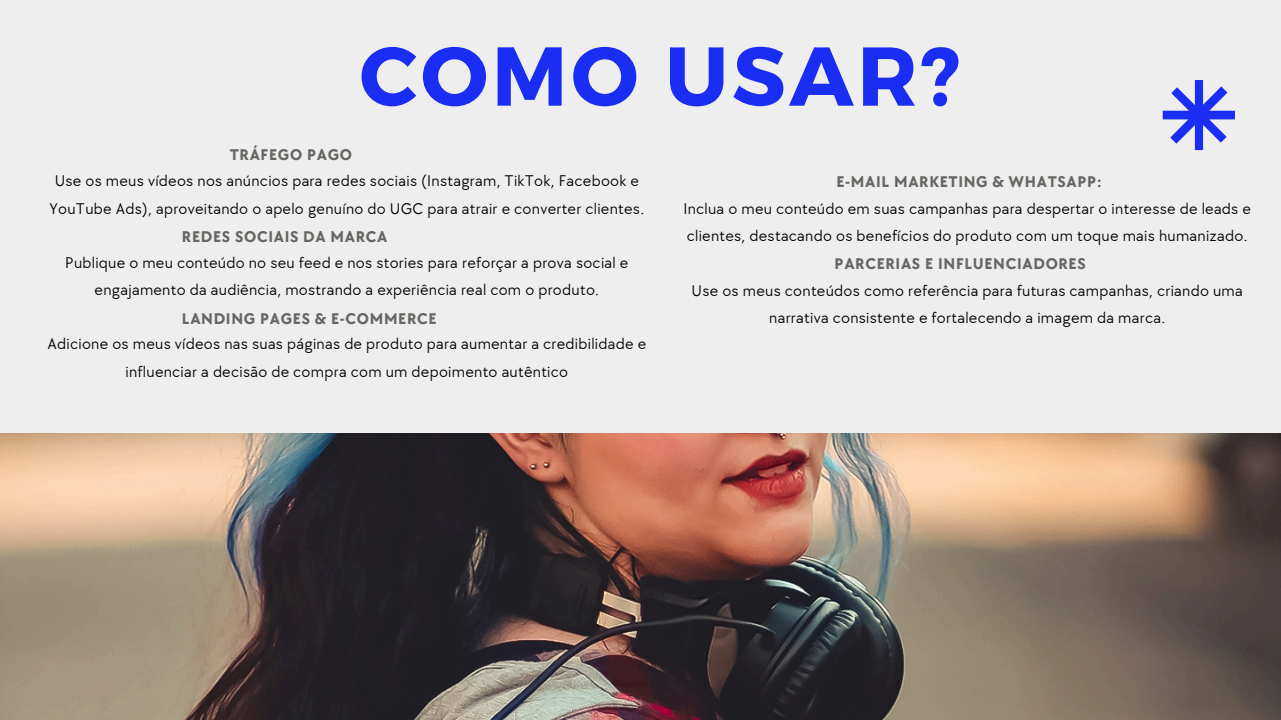
<style>
.page{position:relative;width:1281px;height:720px;background:#eee}
.page>*{position:absolute;margin:0;border:0;box-sizing:border-box;transform-origin:0 0}
.t1{font:700 83.25px "Montserrat";letter-spacing:.045em;color:#1a2df3}
.t2{font:16px/27.2px "TT Chocolates";letter-spacing:.02em;color:#000;text-align:center}
.t3{font:700 16px "TT Chocolates";letter-spacing:.04em;color:#686663}
</style>
<div class="page">
<img style="left:0;top:434px;width:1281px;height:286px">
<svg style="left:1162px;top:80px;width:73px;height:70px"></svg>
<p class="t1" style="left:359px;top:22px;width:602px">COMO USAR?</p>
<h2 class="t3" style="left:230px;top:145px;width:124px">TRÁFEGO PAGO</h2>
<p class="t2" style="left:49px;top:168px;width:596px">Use os meus vídeos nos anúncios para redes sociais (Instagram, TikTok, Facebook e<br>YouTube Ads), aproveitando o apelo genuíno do UGC para atrair e converter clientes.</p>
<p class="t2" style="left:65px;top:249px;width:564px">Publique o meu conteúdo no seu feed e nos stories para reforçar a prova social e engajamento da audiência, mostrando a experiência real com o produto.</p>
<p class="t2" style="left:48px;top:331px;width:600px">Adicione os meus vídeos nas suas páginas de produto para aumentar a credibilidade e influenciar a decisão de compra com um depoimento autêntico</p>
<h2 class="t3" style="left:182px;top:227px;width:207px">REDES SOCIAIS DA MARCA</h2>
<p class="t3" style="left:182px;top:310px;width:256px">LANDING PAGES &amp; E-COMMERCE</p>
<h1 class="t3" style="left:836px;top:172px;width:267px">E-MAIL MARKETING &amp; WHATSAPP:</h1>
<h2 class="t2" style="left:683px;top:196px;width:569px;text-align:left">Inclua o meu conteúdo em suas campanhas para despertar o interesse de leads e clientes, destacando os benefícios do produto com um toque mais humanizado.</h2>
<h2 class="t2" style="left:691px;top:277px;width:553px">Use os meus conteúdos como referência para futuras campanhas, criando uma narrativa consistente e fortalecendo a imagem da marca.</h2>
<p class="t3" style="left:834px;top:254px;width:253px">PARCERIAS E INFLUENCIADORES</p>
</div>
